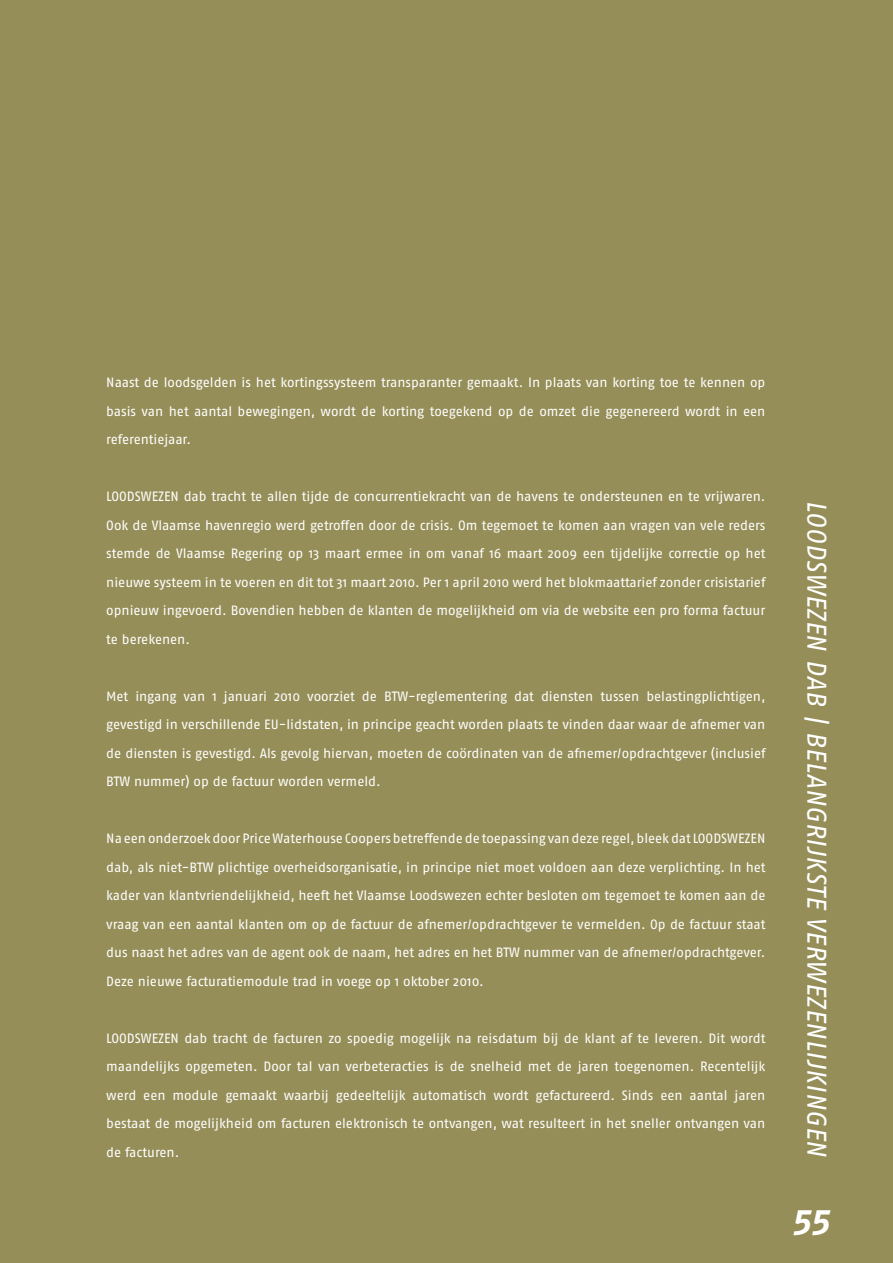
<style>
.page{position:relative;width:893px;height:1263px;background:#968e58}
.page>*{position:absolute;margin:0;border:0;box-sizing:border-box;transform-origin:0 0}
.t1{font:italic 36px "Fago No Bold Lf";color:#fff}
.t2{font:27px "Fago No Regular Italic Caps";color:#fff}
.t3{font:13.5px/28.5px "Fago No";letter-spacing:-.005em;color:#fff;text-align:justify}
</style>
<div class="page">
<p class="t3" style="left:106px;top:368px;width:661px">Naast de loodsgelden is het kortingssysteem transparanter gemaakt. In plaats van korting toe te kennen op basis van het aantal bewegingen, wordt de korting toegekend op de omzet die gegenereerd wordt in een referentiejaar.</p>
<p class="t3" style="left:106px;top:482px;width:661px">LOODSWEZEN dab tracht te allen tijde de concurrentiekracht van de havens te ondersteunen en te vrijwaren.<br>Ook de Vlaamse havenregio werd getroffen door de crisis. Om tegemoet te komen aan vragen van vele reders stemde de Vlaamse Regering op 13 maart ermee in om vanaf 16 maart 2009 een tijdelijke correctie op het nieuwe systeem in te voeren en dit tot 31 maart 2010. Per 1 april 2010 werd het blokmaattarief zonder crisistarief opnieuw ingevoerd. Bovendien hebben de klanten de mogelijkheid om via de website een pro forma factuur te berekenen.</p>
<p class="t3" style="left:106px;top:681px;width:661px">Met ingang van 1 januari 2010 voorziet de BTW-reglementering dat diensten tussen belastingplichtigen, gevestigd in verschillende EU-lidstaten, in principe geacht worden plaats te vinden daar waar de afnemer van de diensten is gevestigd. Als gevolg hiervan, moeten de coördinaten van de afnemer/opdrachtgever (inclusief BTW nummer) op de factuur worden vermeld.</p>
<p class="t3" style="left:106px;top:824px;width:661px">Na een onderzoek door Price Waterhouse Coopers betreffende de toepassing van deze regel, bleek dat LOODSWEZEN dab, als niet-BTW plichtige overheidsorganisatie, in principe niet moet voldoen aan deze verplichting. In het kader van klantvriendelijkheid, heeft het Vlaamse Loodswezen echter besloten om tegemoet te komen aan de vraag van een aantal klanten om op de factuur de afnemer/opdrachtgever te vermelden. Op de factuur staat dus naast het adres van de agent ook de naam, het adres en het BTW nummer van de afnemer/opdrachtgever.<br>Deze nieuwe facturatiemodule trad in voege op 1 oktober 2010.</p>
<p class="t3" style="left:106px;top:1023px;width:661px">LOODSWEZEN dab tracht de facturen zo spoedig mogelijk na reisdatum bij de klant af te leveren. Dit wordt maandelijks opgemeten. Door tal van verbeteracties is de snelheid met de jaren toegenomen. Recentelijk werd een module gemaakt waarbij gedeeltelijk automatisch wordt gefactureerd. Sinds een aantal jaren bestaat de mogelijkheid om facturen elektronisch te ontvangen, wat resulteert in het sneller ontvangen van de facturen.</p>
<h2 class="t2" style="left:832px;top:500px;width:658px;rotate:90deg">LOODSWEZEN DAB | BELANGRIJKSTE VERWEZENLIJKINGEN</h2>
<h1 class="t1" style="left:791px;top:1200px;width:40px">55</h1>
</div>
